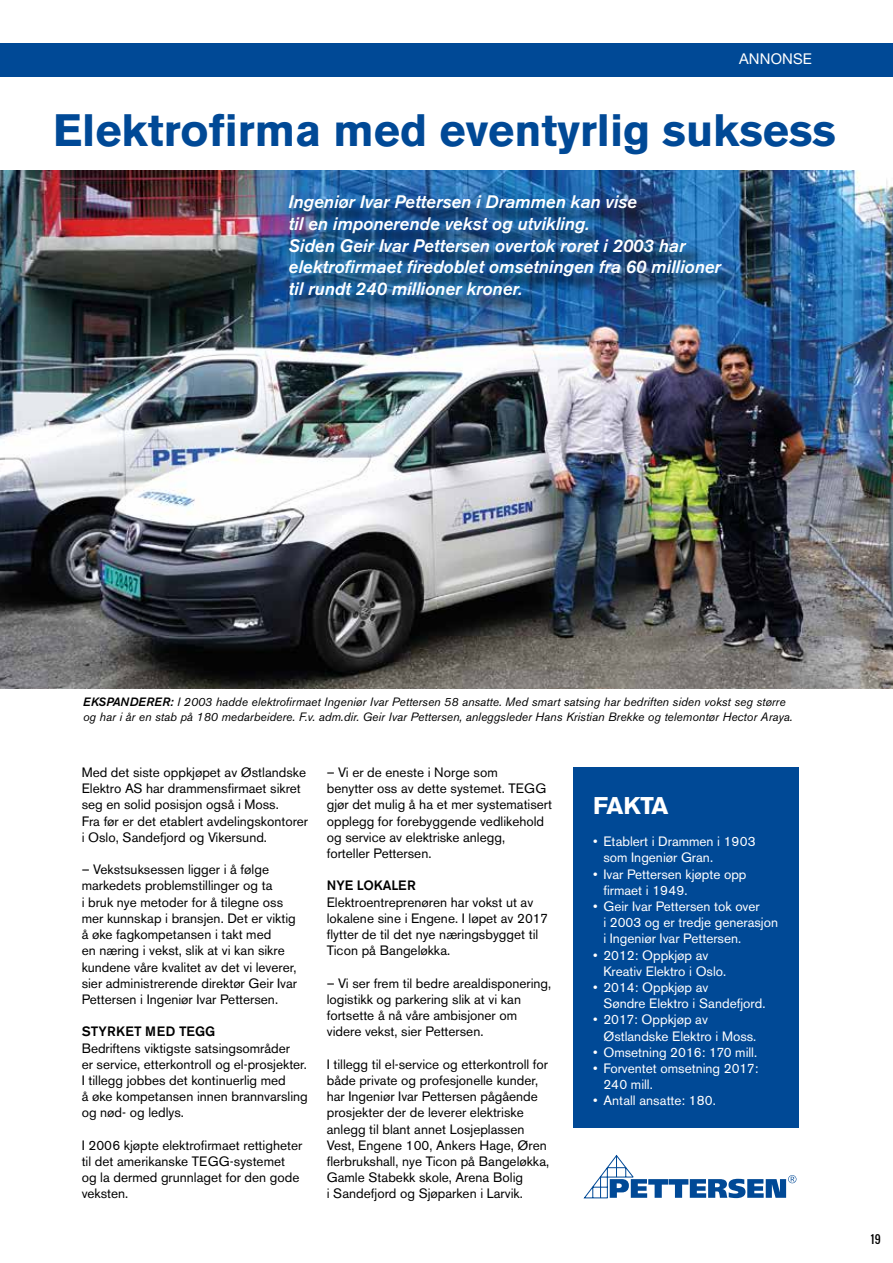
<style>
.page{position:relative;width:893px;height:1263px;background:#fff}
.page>*{position:absolute;margin:0;border:0;box-sizing:border-box;transform-origin:0 0}
.t1{font:700 45px "Akzidenz Grotesk BE";color:#004996}
.t2{font:700 24px "Akzidenz Grotesk BE";letter-spacing:-.03em;color:#fff}
.t3{font:italic 500 18px/21.6px "Akzidenz Grotesk BE";color:#fff}
.t4{font:14.85px "Helvetica Neue LT Pro";letter-spacing:.01em;color:#fff}
.t5{font:13.5px/16.2px "Akzidenz Grotesk BE";color:#000}
.t6{font:13.5px/16.2px "Akzidenz Grotesk BE";color:#fff}
.t7{font:500 13.5px "Akzidenz Grotesk BE";color:#000}
.t8{font:italic 12px/14.4px "Akzidenz Grotesk BE";color:#000}
.t9{font:11.25px "Oswald";color:#000}
.s1{font-weight:500}
</style>
<div class="page">
<div style="left:574px;top:767px;width:225px;height:361px;background:#004996"></div>
<div style="left:0;top:43px;width:893px;height:34px;background:#004996"></div>
<img style="left:0;top:171px;width:893px;height:517px">
<div style="left:292px;top:198px;width:448px;height:116px;background:#000;opacity:.75"></div>
<svg style="left:584px;top:1154px;width:212px;height:44px"></svg>
<p class="t4" style="left:739px;top:49px;width:74px">ANNONSE</p>
<h1 class="t1" style="left:53px;top:104px;width:784px">Elektrofirma med eventyrlig suksess</h1>
<h3 class="t3" style="left:289px;top:192px;width:434px">Ingeniør Ivar Pettersen i Drammen kan vise<br>til en imponerende vekst og utvikling.<br>Siden Geir Ivar Pettersen overtok roret i 2003 har elektrofirmaet firedoblet omsetningen fra 60 millioner til rundt 240 millioner kroner.</h3>
<p class="t8" style="left:83px;top:695px;width:711px"><span class="s1">EKSPANDERER:</span> I 2003 hadde elektrofirmaet Ingeniør Ivar Pettersen 58 ansatte. Med smart satsing har bedriften siden vokst seg større og har i år en stab på 180 medarbeidere. F.v. adm.dir. Geir Ivar Pettersen, anleggsleder Hans Kristian Brekke og telemontør Hector Araya.</p>
<p class="t5" style="left:82px;top:764px;width:228px">Med det siste oppkjøpet av Østlandske Elektro AS har drammensfirmaet sikret seg en solid posisjon også i Moss.<br>Fra før er det etablert avdelingskontorer i Oslo, Sandefjord og Vikersund.</p>
<p class="t5" style="left:82px;top:861px;width:217px">– Vekstsuksessen ligger i å følge markedets problemstillinger og ta<br>i bruk nye metoder for å tilegne oss mer kunnskap i bransjen. Det er viktig å øke fagkompetansen i takt med<br>en næring i vekst, slik at vi kan sikre kundene våre kvalitet av det vi leverer, sier administrerende direktør Geir Ivar Pettersen i Ingeniør Ivar Pettersen.</p>
<p class="t7" style="left:82px;top:1023px;width:135px">STYRKET MED TEGG</p>
<p class="t5" style="left:82px;top:1040px;width:228px">Bedriftens viktigste satsingsområder<br>er service, etterkontroll og el-prosjekter.<br>I tillegg jobbes det kontinuerlig med<br>å øke kompetansen innen brannvarsling og nød- og ledlys.</p>
<p class="t5" style="left:82px;top:1137px;width:222px">I 2006 kjøpte elektrofirmaet rettigheter til det amerikanske TEGG-systemet og la dermed grunnlaget for den gode veksten.</p>
<p class="t5" style="left:327px;top:764px;width:227px">– Vi er de eneste i Norge som<br>benytter oss av dette systemet. TEGG gjør det mulig å ha et mer systematisert opplegg for forebyggende vedlikehold og service av elektriske anlegg,<br>forteller Pettersen.</p>
<p class="t7" style="left:327px;top:877px;width:91px">NYE LOKALER</p>
<p class="t5" style="left:327px;top:894px;width:223px">Elektroentreprenøren har vokst ut av lokalene sine i Engene. I løpet av 2017 flytter de til det nye næringsbygget til Ticon på Bangeløkka.</p>
<p class="t5" style="left:327px;top:975px;width:226px">– Vi ser frem til bedre arealdisponering, logistikk og parkering slik at vi kan fortsette å nå våre ambisjoner om videre vekst, sier Pettersen.</p>
<p class="t5" style="left:327px;top:1056px;width:224px">I tillegg til el-service og etterkontroll for både private og profesjonelle kunder, har Ingeniør Ivar Pettersen pågående prosjekter der de leverer elektriske anlegg til blant annet Losjeplassen Vest, Engene 100, Ankers Hage, Øren flerbrukshall, nye Ticon på Bangeløkka, Gamle Stabekk skole, Arena Bolig<br>i Sandefjord og Sjøparken i Larvik.</p>
<h2 class="t2" style="left:593px;top:791px;width:77px">FAKTA</h2>
<p class="t6" style="left:603px;top:833px;width:154px;text-indent:-10px">• Etablert i Drammen i 1903 som Ingeniør Gran.</p>
<p class="t6" style="left:603px;top:866px;width:145px;text-indent:-10px">• Ivar Pettersen kjøpte opp firmaet i 1949.</p>
<p class="t6" style="left:603px;top:898px;width:176px;text-indent:-10px">• Geir Ivar Pettersen tok over<br>i 2003 og er tredje generasjon i Ingeniør Ivar Pettersen.</p>
<p class="t6" style="left:603px;top:947px;width:124px;text-indent:-10px">• 2012: Oppkjøp av<br>Kreativ Elektro i Oslo.</p>
<p class="t6" style="left:603px;top:979px;width:164px;text-indent:-10px">• 2014: Oppkjøp av<br>Søndre Elektro i Sandefjord.</p>
<p class="t6" style="left:603px;top:1011px;width:154px;text-indent:-10px">• 2017: Oppkjøp av<br>Østlandske Elektro i Moss.</p>
<p class="t6" style="left:593px;top:1044px;width:166px">• Omsetning 2016: 170 mill.</p>
<p class="t6" style="left:603px;top:1060px;width:157px;text-indent:-10px">• Forventet omsetning 2017:<br>240 mill.</p>
<p class="t6" style="left:593px;top:1092px;width:124px">• Antall ansatte: 180.</p>
<p class="t9" style="left:871px;top:1230px;width:12px">19</p>
</div>
